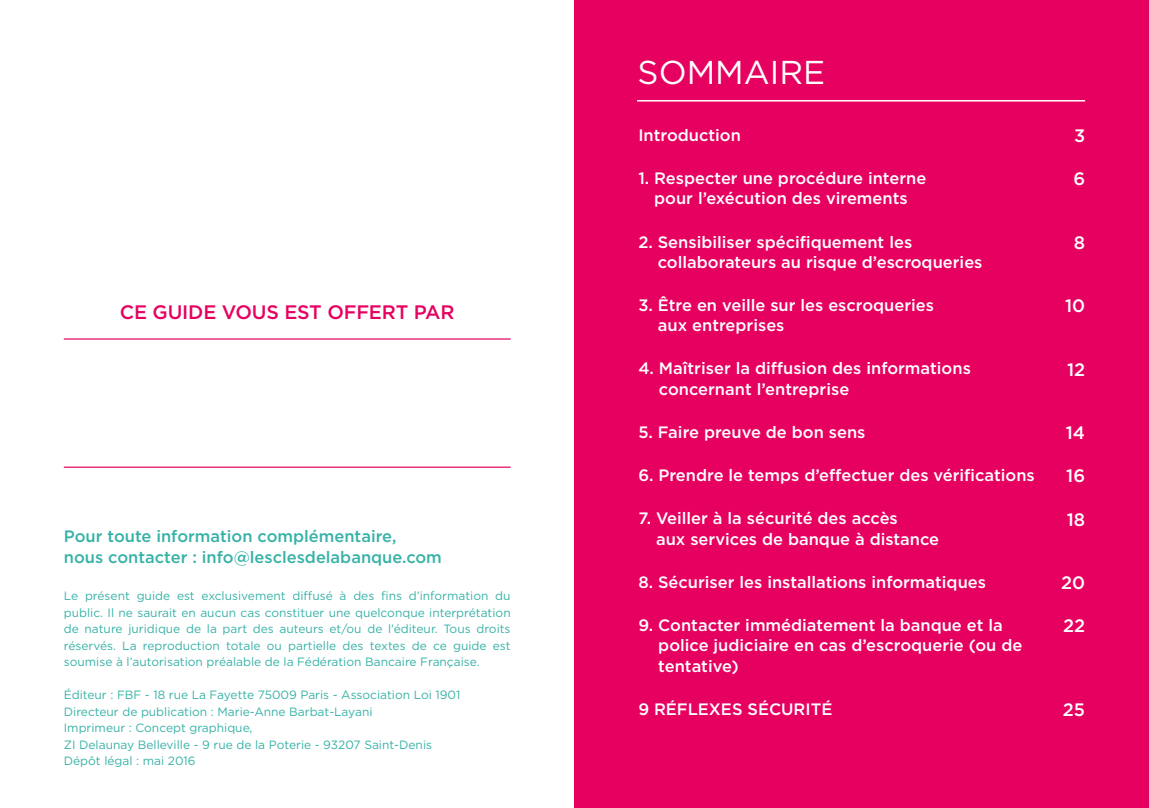
<style>
.page{position:relative;width:1149px;height:808px;background:#fff}
.page>*{position:absolute;margin:0;border:0;box-sizing:border-box;transform-origin:0 0}
.H1_-_intro_sommaire{font:33px "Gotham";color:#fff}
.offert{font:500 19.5px "Gotham";letter-spacing:-.01em;color:#e60060}
.Numéro_sommaire{font:500 18px "Gotham";color:#fff}
.H2-_titres_sommaire{font:500 16.5px/20.2px "Gotham";color:#fff}
.Contact{font:500 16.5px/20.2px "Gotham";color:#37b2a7}
.Mentions_legales{font:12px/16.5px "Gotham";color:#37b2a7;text-align:justify}
</style>
<div class="page">
<div style="left:574px;top:0;width:574px;height:808px;background:#e60060"></div>
<hr style="left:64px;top:338px;width:446px;height:2px;background:#e60060">
<hr style="left:64px;top:467px;width:446px;height:1px;background:#e60060">
<hr style="left:637px;top:100px;width:447px;height:2px;background:#fff">
<p class="offert" style="left:120px;top:299px;width:336px">CE GUIDE VOUS EST OFFERT PAR</p>
<p class="Contact" style="left:64px;top:526px;width:379px">Pour toute information complémentaire,<br>nous contacter : info@lesclesdelabanque.com</p>
<p class="Mentions_legales" style="left:64px;top:588px;width:448px">Le présent guide est exclusivement diffusé à des fins d’information du public. Il ne saurait en aucun cas constituer une quelconque interprétation de nature juridique de la part des auteurs et/ou de l’éditeur. Tous droits réservés. La reproduction totale ou partielle des textes de ce guide est soumise à l’autorisation préalable de la Fédération Bancaire Française.</p>
<p class="Mentions_legales" style="left:64px;top:687px;width:398px">Éditeur : FBF - 18 rue La Fayette 75009 Paris - Association Loi 1901</p>
<p class="Mentions_legales" style="left:64px;top:703px;width:310px">Directeur de publication : Marie-Anne Barbat-Layani</p>
<p class="Mentions_legales" style="left:64px;top:720px;width:190px">Imprimeur : Concept graphique,</p>
<p class="Mentions_legales" style="left:64px;top:736px;width:369px">ZI Delaunay Belleville - 9 rue de la Poterie - 93207 Saint-Denis</p>
<p class="Mentions_legales" style="left:64px;top:753px;width:133px">Dépôt légal : mai 2016</p>
<h1 class="H1_-_intro_sommaire" style="left:637px;top:51px;width:189px">SOMMAIRE</h1>
<h2 class="H2-_titres_sommaire" style="left:638px;top:125px;width:104px">Introduction</h2>
<p class="Numéro_sommaire" style="left:1073px;top:124px;width:13px">3</p>
<h2 class="H2-_titres_sommaire" style="left:638px;top:168px;width:289px;text-align:center">1. Respecter une procédure interne pour l’exécution des virements</h2>
<p class="Numéro_sommaire" style="left:1072px;top:167px;width:13px">6</p>
<h2 class="H2-_titres_sommaire" style="left:657px;top:231px;width:326px;text-indent:-19px">2. Sensibiliser spécifiquement les collaborateurs au risque d’escroqueries</h2>
<p class="Numéro_sommaire" style="left:1073px;top:231px;width:13px">8</p>
<h2 class="H2-_titres_sommaire" style="left:657px;top:295px;width:278px;text-indent:-20px">3. Être en veille sur les escroqueries aux entreprises</h2>
<p class="Numéro_sommaire" style="left:1064px;top:294px;width:22px">10</p>
<h2 class="H2-_titres_sommaire" style="left:658px;top:358px;width:313px;text-indent:-21px">4. Maîtriser la diffusion des informations concernant l’entreprise</h2>
<p class="Numéro_sommaire" style="left:1066px;top:357px;width:20px">12</p>
<h2 class="H2-_titres_sommaire" style="left:638px;top:422px;width:228px">5. Faire preuve de bon sens</h2>
<p class="Numéro_sommaire" style="left:1065px;top:421px;width:21px">14</p>
<h2 class="H2-_titres_sommaire" style="left:638px;top:465px;width:398px">6. Prendre le temps d’effectuer des vérifications</h2>
<p class="Numéro_sommaire" style="left:1065px;top:464px;width:20px">16</p>
<h2 class="H2-_titres_sommaire" style="left:656px;top:508px;width:284px;text-indent:-18px">7. Veiller à la sécurité des accès<br>aux services de banque à distance</h2>
<p class="Numéro_sommaire" style="left:1066px;top:507px;width:20px">18</p>
<h2 class="H2-_titres_sommaire" style="left:638px;top:572px;width:349px">8. Sécuriser les installations informatiques</h2>
<p class="Numéro_sommaire" style="left:1060px;top:571px;width:25px">20</p>
<h2 class="H2-_titres_sommaire" style="left:658px;top:615px;width:365px;text-indent:-20px">9. Contacter immédiatement la banque et la police judiciaire en cas d’escroquerie (ou de tentative)</h2>
<p class="Numéro_sommaire" style="left:1062px;top:614px;width:23px">22</p>
<h2 class="H2-_titres_sommaire" style="left:638px;top:699px;width:195px">9 RÉFLEXES SÉCURITÉ</h2>
<p class="Numéro_sommaire" style="left:1062px;top:698px;width:24px">25</p>
</div>
